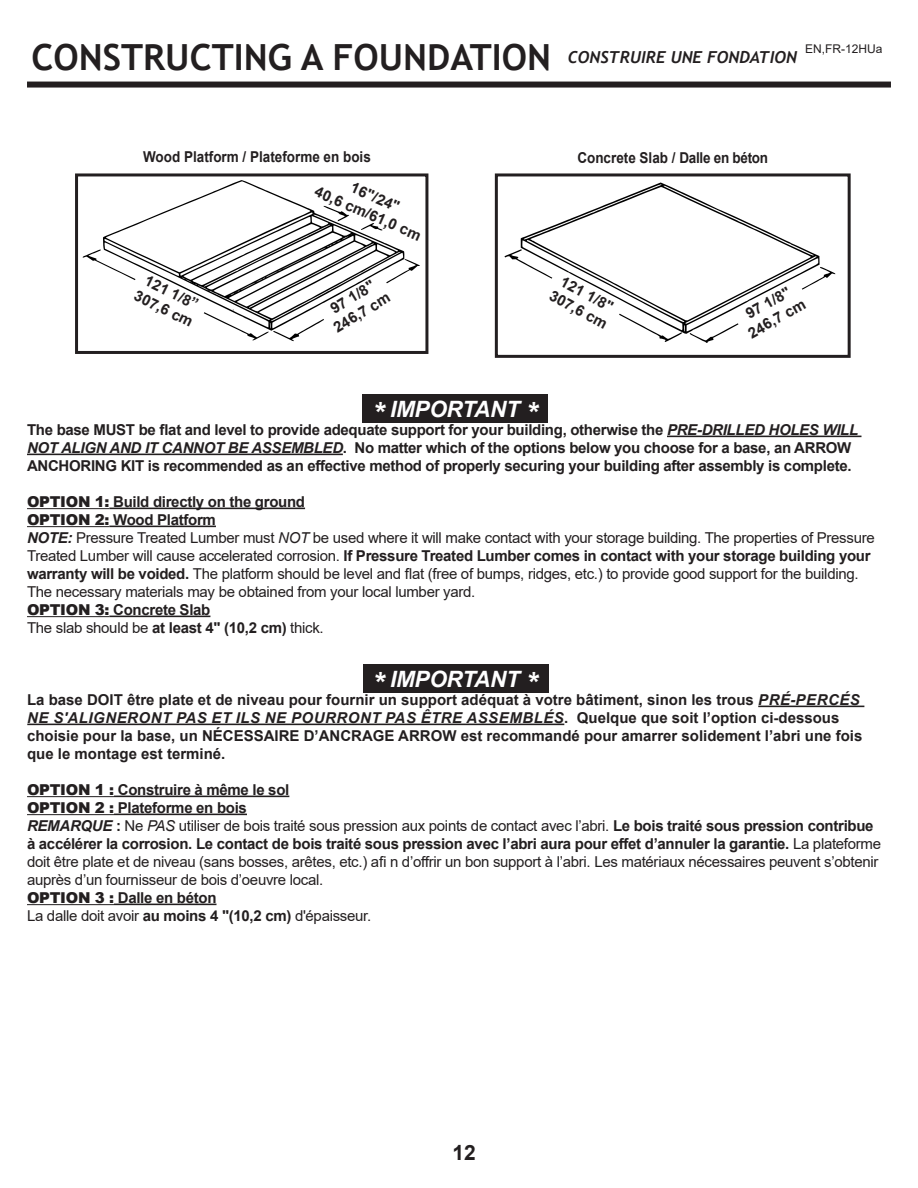
<style>
.page{position:relative;width:918px;height:1188px;background:#fff}
.page>*{position:absolute;margin:0;border:0;box-sizing:border-box;transform-origin:0 0}
.t1{font:700 36px "Trebuchet MS";color:#231f20}
.t2{font:italic 700 22.5px "Arial";letter-spacing:-.01em;color:#fff}
.t3{font:700 21px "Arial";color:#231f20}
.t4{font:15px/18px "Arial";letter-spacing:-.02em;color:#231f20}
.t5{font:700 15px/18px "Arial";letter-spacing:-.02em;color:#231f20}
.t6{font:700 15px/18px "Arial";color:#231f20}
.t7{font:700 15px "Arial";color:#231f20;scale:.9 1}
.t8{font:12px "Arial";color:#231f20}
.s1{font-size:30px}
.s2{font-style:italic}
.s3{font-weight:900}
.s4{font-weight:700}
.s5{font-weight:700;font-style:italic}
</style>
<div class="page">
<div style="left:27px;top:82px;width:864px;height:6px;background:#231f20"></div>
<div style="left:75px;top:173px;width:353px;height:181px;border:3px solid #231f20"></div>
<svg style="left:83px;top:180px;width:337px;height:161px"></svg>
<svg style="left:126px;top:270px;width:82px;height:62px"></svg>
<svg style="left:319px;top:273px;width:78px;height:65px"></svg>
<div style="left:495px;top:173px;width:356px;height:185px;border:3px solid #231f20"></div>
<svg style="left:505px;top:183px;width:330px;height:160px"></svg>
<svg style="left:541px;top:271px;width:82px;height:64px"></svg>
<svg style="left:734px;top:280px;width:78px;height:63px"></svg>
<div style="left:363px;top:664px;width:186px;height:29px;background:#231f20"></div>
<div style="left:362px;top:394px;width:186px;height:29px;background:#231f20"></div>
<hr style="left:667px;top:436px;width:194px;height:1px;background:#231f20">
<hr style="left:27px;top:454px;width:316px;height:1px;background:#231f20">
<hr style="left:27px;top:508px;width:82px;height:1px;background:#231f20">
<hr style="left:109px;top:508px;width:196px;height:1px;background:#231f20">
<hr style="left:27px;top:526px;width:82px;height:1px;background:#231f20">
<hr style="left:109px;top:526px;width:107px;height:1px;background:#231f20">
<hr style="left:27px;top:616px;width:82px;height:1px;background:#231f20">
<hr style="left:109px;top:616px;width:101px;height:1px;background:#231f20">
<hr style="left:758px;top:706px;width:106px;height:1px;background:#231f20">
<hr style="left:27px;top:724px;width:537px;height:1px;background:#231f20">
<hr style="left:27px;top:796px;width:87px;height:1px;background:#231f20">
<hr style="left:114px;top:796px;width:175px;height:1px;background:#231f20">
<hr style="left:27px;top:814px;width:87px;height:1px;background:#231f20">
<hr style="left:114px;top:814px;width:133px;height:1px;background:#231f20">
<hr style="left:27px;top:904px;width:87px;height:1px;background:#231f20">
<hr style="left:114px;top:904px;width:103px;height:1px;background:#231f20">
<p class="t1" style="left:32px;top:35px;width:767px">CONSTRUCTING A FOUNDATION <sup>CONSTRUIRE</sup> <sup>UNE</sup> <sup>FONDATION</sup></p>
<p class="t8" style="left:805px;top:40px;width:79px">EN,FR-12HUa</p>
<p class="t7" style="left:143px;top:147px;width:255px">Wood Platform / Plateforme en bois</p>
<p class="t7" style="left:577px;top:148px;width:213px">Concrete Slab / Dalle en béton</p>
<p class="t5" style="left:319px;top:182px;width:116px;rotate:24deg">40,6 cm/61,0 cm</p>
<p class="t5" style="left:355px;top:178px;width:53px;rotate:24deg">16"/24"</p>
<p class="t5" style="left:147px;top:270px;width:65px;rotate:26deg">121 1/8”<br>307,6 cm</p>
<p class="t5" style="left:321px;top:306px;width:65px;text-align:center;rotate:-31deg">97 1/8"<br>246,7 cm</p>
<p class="t5" style="left:563px;top:271px;width:65px;rotate:28deg">121 1/8"<br>307,6 cm</p>
<p class="t5" style="left:736px;top:310px;width:65px;text-align:center;rotate:-29deg">97 1/8"<br>246,7 cm</p>
<p class="t2" style="left:373px;top:394px;width:166px"><span class="s1">*</span> IMPORTANT <span class="s1">*</span></p>
<p class="t5" style="left:27px;top:421px;width:833px">The base MUST be flat and level to provide adequate support for your building, otherwise the <span class="s2">PRE-DRILLED HOLES WILL<br>NOT ALIGN AND IT CANNOT BE ASSEMBLED</span>. No matter which of the options below you choose for a base, an ARROW<br>ANCHORING KIT is recommended as an effective method of properly securing your building after assembly is complete.</p>
<p class="t4" style="left:27px;top:492px;width:849px"><span class="s3">OPTION 1:</span> <span class="s4">Build directly on the ground<br></span><span class="s3">OPTION 2:</span> <span class="s4">Wood Platform<br></span><span class="s5">NOTE:</span> Pressure Treated Lumber must <span class="s2">NOT</span> be used where it will make contact with your storage building. The properties of Pressure Treated Lumber will cause accelerated corrosion. <span class="s4">If Pressure Treated Lumber comes in contact with your storage building your warranty will be voided.</span> The platform should be level and flat (free of bumps, ridges, etc.) to provide good support for the building.<br>The necessary materials may be obtained from your local lumber yard.<br><span class="s3">OPTION 3:</span> <span class="s4">Concrete Slab<br></span>The slab should be <span class="s4">at least 4" (10,2 cm)</span> thick.</p>
<p class="t2" style="left:373px;top:664px;width:166px"><span class="s1">*</span> IMPORTANT <span class="s1">*</span></p>
<p class="t6" style="left:27px;top:691px;width:837px">La base DOIT être plate et de niveau pour fournir un support adéquat à votre bâtiment, sinon les trous <span class="s2">PRÉ-PERCÉS NE S'ALIGNERONT PAS ET ILS NE POURRONT PAS ÊTRE ASSEMBLÉS</span>. Quelque que soit l’option ci-dessous choisie pour la base, un NÉCESSAIRE D’ANCRAGE ARROW est recommandé pour amarrer solidement l’abri une fois que le montage est terminé.</p>
<p class="t4" style="left:27px;top:780px;width:856px"><span class="s3">OPTION 1 :</span> <span class="s4">Construire à même le sol<br></span><span class="s3">OPTION 2 :</span> <span class="s4">Plateforme en bois<br></span><span class="s5">REMARQUE</span> <span class="s4">:</span> Ne <span class="s2">PAS</span> utiliser de bois traité sous pression aux points de contact avec l’abri. <span class="s4">Le bois traité sous pression contribue à accélérer la corrosion. Le contact de bois traité sous pression avec l’abri aura pour effet d’annuIer la garantie.</span> La plateforme doit être plate et de niveau (sans bosses, arêtes, etc.) afi n d’offrir un bon support à l’abri. Les matériaux nécessaires peuvent s’obtenir auprès d’un fournisseur de bois d’oeuvre local.<br><span class="s3">OPTION 3 :</span> <span class="s4">Dalle en béton<br></span>La dalle doit avoir <span class="s4">au moins 4 "(10,2 cm)</span> d'épaisseur.</p>
<p class="t3" style="left:453px;top:1138px;width:25px">1 26</p>
</div>
